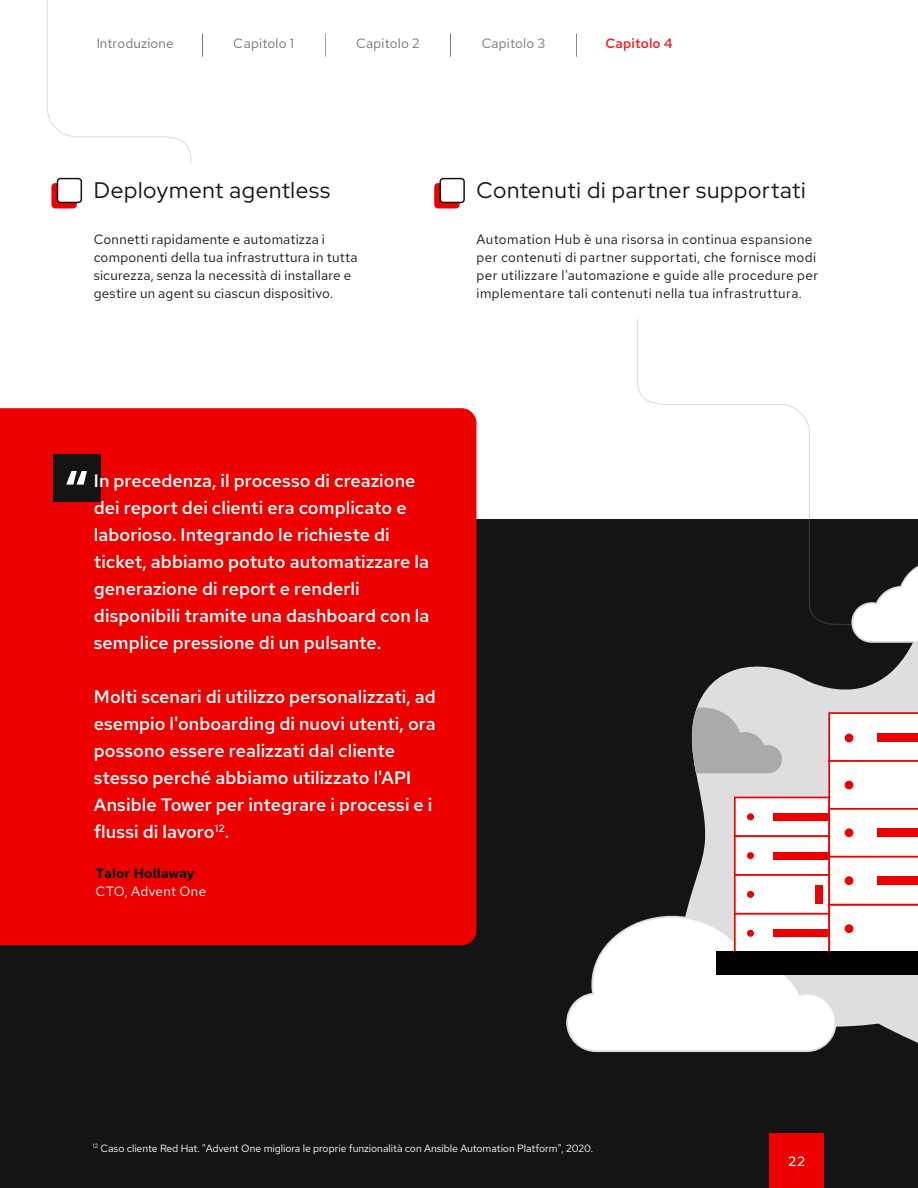
<style>
.page{position:relative;width:918px;height:1188px;background:#fff}
.page>*{position:absolute;margin:0;border:0;box-sizing:border-box;transform-origin:0 0}
.t1{font:22.5px "Red Hat Display";letter-spacing:.03em;color:#141414}
.t2{font:500 18px/27px "Red Hat Text";letter-spacing:.005em;color:#fff}
.t3{font:13.5px/18px "Red Hat Text";letter-spacing:.02em;color:#141414}
.t4{font:700 13.5px "Red Hat Text";letter-spacing:.01em;color:#141414}
.t5{font:13.5px "Red Hat Text";letter-spacing:.025em;color:#fff}
.t6{font:500 13.5px "Red Hat Text";letter-spacing:.015em;color:#f01a1a}
.t7{font:500 13.5px "Red Hat Display";color:#fff}
.t8{font:10.5px "Red Hat Text";letter-spacing:-.005em;color:#fff}
</style>
<div class="page">
<div style="left:0;top:519px;width:918px;height:669px;background:#141414"></div>
<svg style="left:697px;top:643px;width:221px;height:64px"></svg>
<div style="left:769px;top:1133px;width:55px;height:55px;background:#e00"></div>
<svg style="left:435px;top:184px;width:24px;height:24px"></svg>
<div style="left:434px;top:183px;width:26px;height:25px;border:2px solid #e00;border-radius:3px"></div>
<div style="left:440px;top:179px;width:24px;height:23px;background:#fff;border-radius:3px"></div>
<div style="left:440px;top:178px;width:25px;height:25px;border:2px solid #141414;border-radius:3px"></div>
<div style="left:0;top:408px;width:476px;height:537px;background:#e00"></div>
<div style="left:53px;top:454px;width:47px;height:48px;background:#141414"></div>
<svg style="left:66px;top:471px;width:21px;height:14px"></svg>
<svg style="left:566px;top:707px;width:352px;height:345px"></svg>
<div style="left:877px;top:734px;width:41px;height:8px;background:#e00"></div>
<div style="left:845px;top:734px;width:8px;height:8px;background:#e00;border-radius:50%"></div>
<div style="left:877px;top:828px;width:41px;height:9px;background:#e00"></div>
<div style="left:845px;top:828px;width:8px;height:9px;background:#e00;border-radius:50%"></div>
<div style="left:877px;top:876px;width:41px;height:9px;background:#e00"></div>
<div style="left:845px;top:876px;width:8px;height:9px;background:#e00;border-radius:50%"></div>
<div style="left:845px;top:781px;width:8px;height:8px;background:#e00;border-radius:50%"></div>
<div style="left:845px;top:924px;width:8px;height:9px;background:#e00;border-radius:50%"></div>
<div style="left:716px;top:951px;width:202px;height:24px;background:#000"></div>
<svg style="left:47px;top:0;width:145px;height:163px"></svg>
<svg style="left:637px;top:319px;width:281px;height:324px"></svg>
<svg style="left:52px;top:184px;width:24px;height:24px"></svg>
<div style="left:51px;top:183px;width:26px;height:25px;border:2px solid #e00;border-radius:3px"></div>
<div style="left:57px;top:179px;width:24px;height:23px;background:#fff;border-radius:3px"></div>
<div style="left:57px;top:178px;width:25px;height:25px;border:2px solid #141414;border-radius:3px"></div>
<p class="t3" style="left:96px;top:35px;width:79px">Introduzione</p>
<p class="t3" style="left:234px;top:35px;width:62px">Capitolo 1</p>
<p class="t3" style="left:356px;top:35px;width:65px">Capitolo 2</p>
<p class="t3" style="left:481px;top:35px;width:65px">Capitolo 3</p>
<p class="t6" style="left:605px;top:35px;width:69px">Capitolo 4</p>
<p class="t1" style="left:94px;top:176px;width:238px">Deployment agentless</p>
<p class="t3" style="left:94px;top:230px;width:265px">Connetti rapidamente e automatizza i componenti della tua infrastruttura in tutta sicurezza, senza la necessità di installare e gestire un agent su ciascun dispositivo.</p>
<p class="t1" style="left:477px;top:176px;width:330px">Contenuti di partner supportati</p>
<p class="t3" style="left:477px;top:230px;width:343px">Automation Hub è una risorsa in continua espansione per contenuti di partner supportati, che fornisce modi per utilizzare l'automazione e guide alle procedure per implementare tali contenuti nella tua infrastruttura.</p>
<p class="t2" style="left:94px;top:467px;width:337px">In precedenza, il processo di creazione dei report dei clienti era complicato e laborioso. Integrando le richieste di ticket, abbiamo potuto automatizzare la generazione di report e renderli disponibili tramite una dashboard con la semplice pressione di un pulsante.</p>
<p class="t2" style="left:94px;top:683px;width:343px">Molti scenari di utilizzo personalizzati, ad esempio l'onboarding di nuovi utenti, ora possono essere realizzati dal cliente stesso perché abbiamo utilizzato l'API Ansible Tower per integrare i processi e i flussi di lavoro<sup>12</sup>.</p>
<p class="t4" style="left:96px;top:864px;width:101px">Talor Hollaway</p>
<p class="t5" style="left:96px;top:882px;width:112px">CTO, Advent One</p>
<p class="t8" style="left:93px;top:1141px;width:502px"><sup>12</sup> Caso cliente Red Hat. "Advent One migliora le proprie funzionalità con Ansible Automation Platform", 2020.</p>
<p class="t7" style="left:789px;top:1153px;width:18px">22</p>
</div>
